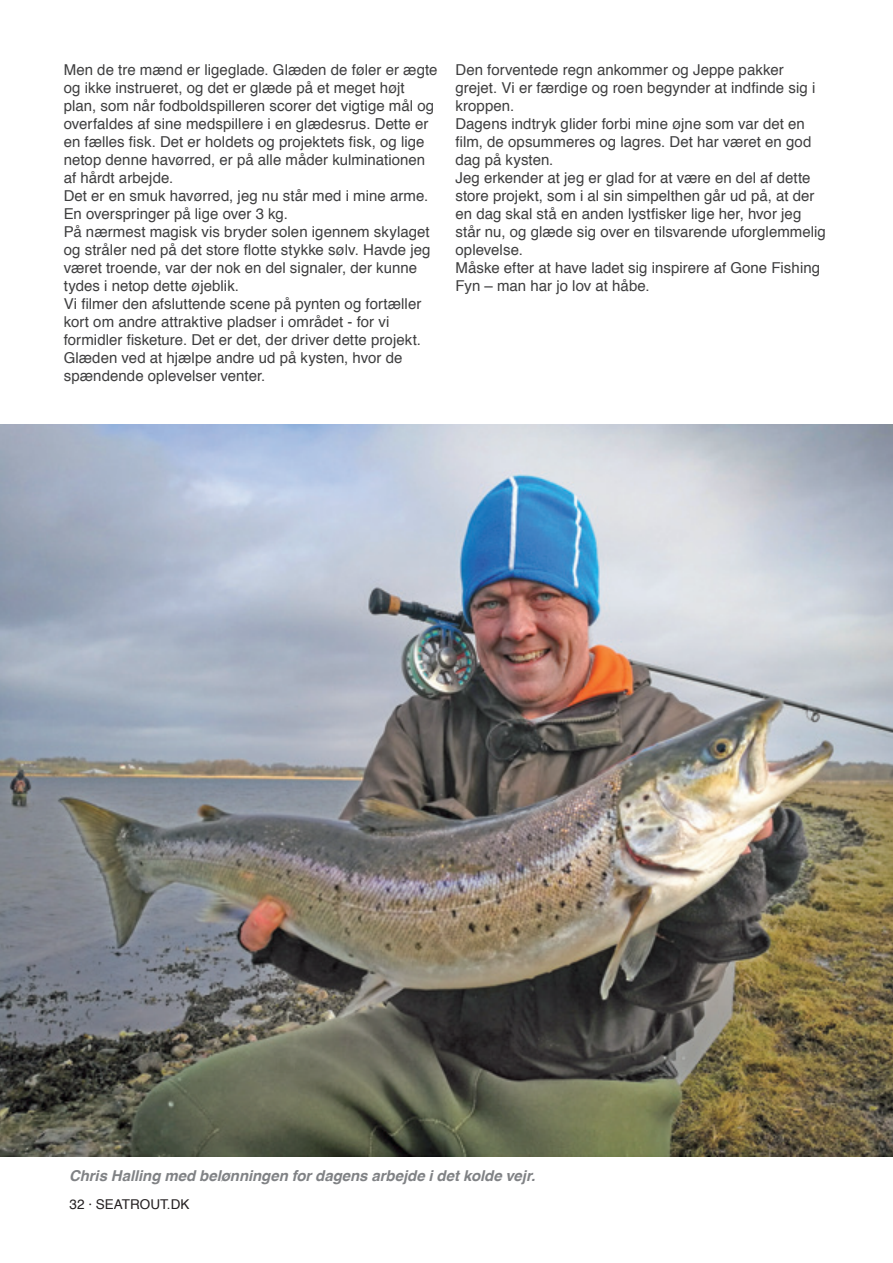
<style>
.page{position:relative;width:893px;height:1263px;background:#fff}
.page>*{position:absolute;margin:0;border:0;box-sizing:border-box;transform-origin:0 0}
.t1{font:15px/18px "Helvetica";letter-spacing:.005em;color:#3e3e3f}
.t2{font:italic 700 15px "Helvetica";letter-spacing:-.005em;color:#808285}
.t3{font:13.5px "Helvetica";color:#231f20}
</style>
<div class="page">
<img style="left:0;top:424px;width:893px;height:732px">
<p class="t1" style="left:64px;top:61px;width:375px">Men de tre mænd er ligeglade. Glæden de føler er ægte og ikke instrueret, og det er glæde på et meget højt plan, som når fodboldspilleren scorer det vigtige mål og overfaldes af sine medspillere i en glædesrus. Dette er en fælles fisk. Det er holdets og projektets fisk, og lige netop denne havørred, er på alle måder kulminationen af hårdt arbejde.<br>Det er en smuk havørred, jeg nu står med i mine arme.<br>En overspringer på lige over 3 kg.<br>På nærmest magisk vis bryder solen igennem skylaget og stråler ned på det store flotte stykke sølv. Havde jeg været troende, var der nok en del signaler, der kunne tydes i netop dette øjeblik.<br>Vi filmer den afsluttende scene på pynten og fortæller kort om andre attraktive pladser i området - for vi formidler fisketure. Det er det, der driver dette projekt.<br>Glæden ved at hjælpe andre ud på kysten, hvor de spændende oplevelser venter.</p>
<p class="t1" style="left:455px;top:61px;width:372px">Den forventede regn ankommer og Jeppe pakker grejet. Vi er færdige og roen begynder at indfinde sig i kroppen.<br>Dagens indtryk glider forbi mine øjne som var det en film, de opsummeres og lagres. Det har været en god dag på kysten.<br>Jeg erkender at jeg er glad for at være en del af dette store projekt, som i al sin simpelthen går ud på, at der en dag skal stå en anden lystfisker lige her, hvor jeg står nu, og glæde sig over en tilsvarende uforglemmelig oplevelse.<br>Måske efter at have ladet sig inspirere af Gone Fishing Fyn – man har jo lov at håbe.</p>
<p class="t2" style="left:69px;top:1163px;width:468px">Chris Halling med belønningen for dagens arbejde i det kolde vejr.</p>
<p class="t3" style="left:70px;top:1193px;width:121px">32 · SEATROUT.DK</p>
</div>
